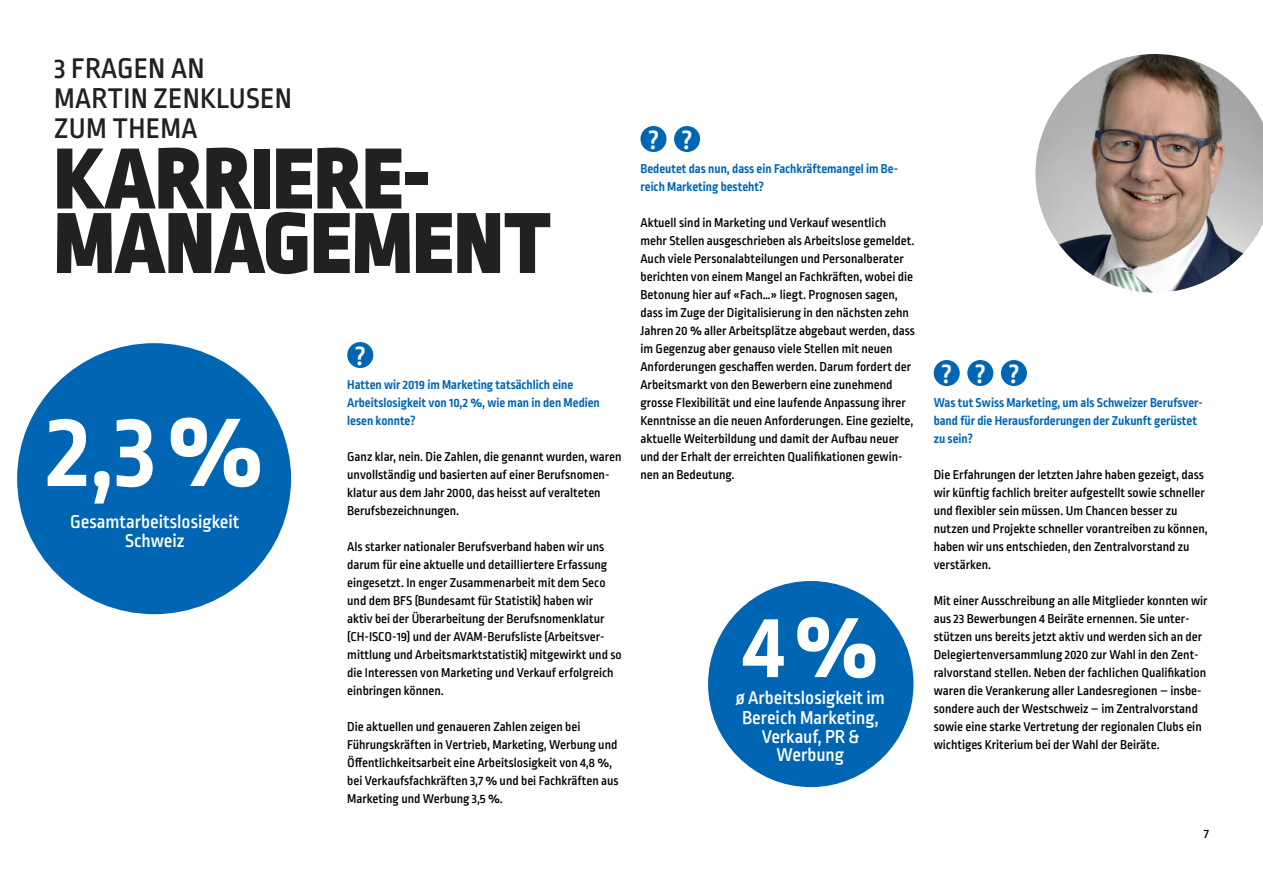
<style>
.page{position:relative;width:1263px;height:893px;background:#fff}
.page>*{position:absolute;margin:0;border:0;box-sizing:border-box;transform-origin:0 0}
.t1{font:700 109.5px "Ropa Sans Pro";color:#fff}
.t2{font:700 96px "Ropa Sans Pro";color:#fff}
.t3{font:900 91.5px/64.5px "Ropa Sans Pro";letter-spacing:.01em;color:#212121}
.t4{font:500 30px/30px "Ropa Sans Pro";letter-spacing:.01em;color:#212121}
.t5{font:700 26.7px "Ropa Sans Pro";color:#fff}
.t6{font:500 19.5px/18.8px "Ropa Sans Pro";color:#fff;text-align:center}
.t7{font:500 13.5px/18px "Ropa Sans Pro";color:#000}
.t8{font:700 13.5px/18px "Ropa Sans Pro";color:#0066b3}
</style>
<div class="page">
<div style="left:708px;top:581px;width:205px;height:206px;background:#0066b3;border-radius:50%"></div>
<img style="left:1035px;top:54px;width:228px;height:239px">
<div style="left:17px;top:343px;width:274px;height:271px;background:#0066b3;border-radius:50%"></div>
<div style="left:347px;top:342px;width:26px;height:26px;background:#0066b3;border-radius:50%"></div>
<div style="left:674px;top:126px;width:26px;height:26px;background:#0066b3;border-radius:50%"></div>
<div style="left:640px;top:126px;width:26px;height:26px;background:#0066b3;border-radius:50%"></div>
<div style="left:967px;top:360px;width:26px;height:26px;background:#0066b3;border-radius:50%"></div>
<div style="left:934px;top:360px;width:26px;height:26px;background:#0066b3;border-radius:50%"></div>
<div style="left:1001px;top:360px;width:26px;height:26px;background:#0066b3;border-radius:50%"></div>
<h3 class="t4" style="left:54px;top:55px;width:239px">3 FRAGEN AN<br>MARTIN ZENKLUSEN<br>ZUM THEMA</h3>
<h3 class="t3" style="left:54px;top:150px;width:498px">KARRIERE-<br>MANAGEMENT</h3>
<h1 class="t1" style="left:47px;top:388px;width:217px">2,3%</h1>
<h3 class="t6" style="left:70px;top:513px;width:171px;line-height:19.5px">Gesamtarbeitslosigkeit<br>Schweiz</h3>
<h3 class="t5" style="left:355px;top:341px;width:12px">?</h3>
<p class="t8" style="left:347px;top:376px;width:254px">Hatten wir 2019 im Marketing tatsächlich eine<br>Arbeitslosigkeit von 10,2 %, wie man in den Medien lesen konnte?</p>
<p class="t7" style="left:347px;top:448px;width:276px">Ganz klar, nein. Die Zahlen, die genannt wurden, waren unvollständig und basierten auf einer Berufsnomen&shy;klatur aus dem Jahr 2000, das heisst auf veralteten Berufsbezeichnungen.</p>
<p class="t7" style="left:347px;top:538px;width:276px">Als starker nationaler Berufsverband haben wir uns darum für eine aktuelle und detailliertere Erfassung eingesetzt. In enger Zusammenarbeit mit dem Seco und dem BFS (Bundesamt für Statistik) haben wir aktiv bei der Überarbeitung der Berufsnomenklatur (CH-ISCO-19) und der AVAM-Berufsliste (Arbeitsver&shy;mittlung und Arbeitsmarktstatistik) mitgewirkt und so die Interessen von Marketing und Verkauf erfolgreich einbringen können.</p>
<p class="t7" style="left:347px;top:718px;width:273px">Die aktuellen und genaueren Zahlen zeigen bei Führungskräften in Vertrieb, Marketing, Werbung und Öffentlichkeitsarbeit eine Arbeitslosigkeit von 4,8 %, bei Verkaufsfachkräften 3,7 % und bei Fachkräften aus Marketing und Werbung 3,5 %.</p>
<h3 class="t5" style="left:649px;top:125px;width:45px">? ?</h3>
<p class="t8" style="left:640px;top:160px;width:259px">Bedeutet das nun, dass ein Fachkräftemangel im Be&shy;reich Marketing besteht?</p>
<p class="t7" style="left:640px;top:214px;width:276px">Aktuell sind in Marketing und Verkauf wesentlich mehr Stellen ausgeschrieben als Arbeitslose gemeldet.<br>Auch viele Personalabteilungen und Personalberater berichten von einem Mangel an Fachkräften, wobei die Betonung hier auf «Fach…» liegt. Prognosen sagen, dass im Zuge der Digitalisierung in den nächsten zehn Jahren 20 % aller Arbeitsplätze abgebaut werden, dass im Gegenzug aber genauso viele Stellen mit neuen Anforderungen geschaffen werden. Darum fordert der Arbeitsmarkt von den Bewerbern eine zunehmend grosse Flexibilität und eine laufende Anpassung ihrer Kenntnisse an die neuen Anforderungen. Eine gezielte, aktuelle Weiterbildung und damit der Aufbau neuer und der Erhalt der erreichten Qualifikationen gewin&shy;nen an Bedeutung.</p>
<h2 class="t2" style="left:743px;top:591px;width:137px">4%</h2>
<h3 class="t6" style="left:742px;top:709px;width:138px">Bereich Marketing,<br>Verkauf, PR &amp;<br>Werbung</h3>
<h3 class="t6" style="left:736px;top:689px;width:151px">ø Arbeitslosigkeit im</h3>
<h3 class="t5" style="left:942px;top:359px;width:79px">???</h3>
<p class="t8" style="left:934px;top:394px;width:271px">Was tut Swiss Marketing, um als Schweizer Berufsver&shy;band für die Herausforderungen der Zukunft gerüstet zu sein?</p>
<p class="t7" style="left:934px;top:466px;width:275px">Die Erfahrungen der letzten Jahre haben gezeigt, dass wir künftig fachlich breiter aufgestellt sowie schneller und flexibler sein müssen. Um Chancen besser zu nutzen und Projekte schneller vorantreiben zu können, haben wir uns entschieden, den Zentralvorstand zu verstärken.</p>
<p class="t7" style="left:934px;top:592px;width:275px">Mit einer Ausschreibung an alle Mitglieder konnten wir aus 23 Bewerbungen 4 Beiräte ernennen. Sie unter&shy;stützen uns bereits jetzt aktiv und werden sich an der Delegiertenversammlung 2020 zur Wahl in den Zent&shy;ralvorstand stellen. Neben der fachlichen Qualifikation waren die Verankerung aller Landesregionen – insbe&shy;sondere auch der Westschweiz – im Zentralvorstand sowie eine starke Vertretung der regionalen Clubs ein wichtiges Kriterium bei der Wahl der Beiräte.</p>
<p class="t7" style="left:1204px;top:826px;width:7px">7</p>
</div>
